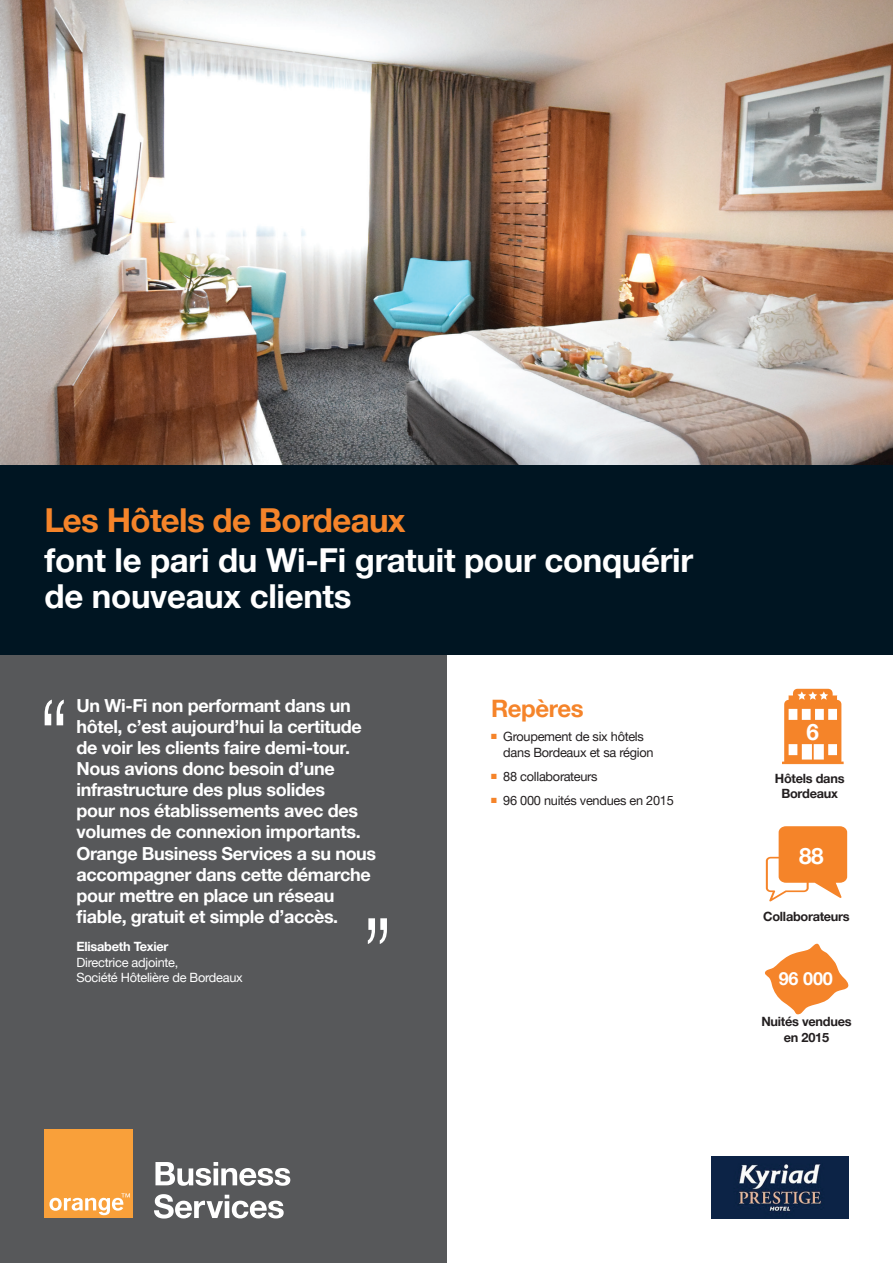
<style>
.page{position:relative;width:893px;height:1263px;background:#fff}
.page>*{position:absolute;margin:0;border:0;box-sizing:border-box;transform-origin:0 0}
.t1{font:700 33px/36px "Helvetica Neue";letter-spacing:-.01em;color:#fff}
.t2{font:700 33px "Helvetica Neue";letter-spacing:-.02em;color:#f5842a}
.t3{font:700 24px "Helvetica Neue";letter-spacing:-.02em;color:#f5842a}
.t4{font:700 22.5px "Helvetica Neue";color:#fff}
.t5{font:700 18px/21px "Helvetica Neue";letter-spacing:-.02em;color:#fff}
.t6{font:12.75px/15.8px "Helvetica Neue";letter-spacing:-.02em;color:#231f20}
.t7{font:700 12.75px/15.8px "Helvetica Neue";letter-spacing:-.02em;color:#231f20;text-align:center}
.t8{font:12.75px/15.8px "Helvetica Neue";letter-spacing:-.02em;color:#fff}
.t9{font:700 12.75px "Helvetica Neue";letter-spacing:-.02em;color:#fff}
.s1{color:#f5842a}
</style>
<div class="page">
<div style="left:0;top:655px;width:446px;height:608px;background:#57585a"></div>
<img style="left:0;top:0;width:893px;height:466px">
<div style="left:45px;top:1129px;width:88px;height:89px;background:#f9a03a"></div>
<svg style="left:49px;top:1193px;width:81px;height:22px"></svg>
<svg style="left:155px;top:1162px;width:135px;height:24px"></svg>
<svg style="left:154px;top:1194px;width:130px;height:24px"></svg>
<div style="left:0;top:466px;width:893px;height:189px;background:#001522"></div>
<svg style="left:45px;top:700px;width:19px;height:25px"></svg>
<svg style="left:368px;top:918px;width:19px;height:26px"></svg>
<img style="left:711px;top:1157px;width:137px;height:61px">
<svg style="left:765px;top:943px;width:83px;height:72px"></svg>
<svg style="left:766px;top:826px;width:81px;height:75px"></svg>
<svg style="left:782px;top:689px;width:62px;height:75px"></svg>
<h1 class="t2" style="left:45px;top:500px;width:362px">Les Hôtels de Bordeaux</h1>
<h1 class="t1" style="left:45px;top:542px;width:650px">font le pari du Wi-Fi gratuit pour conquérir de nouveaux clients</h1>
<p class="t5" style="left:77px;top:695px;width:301px">Un Wi-Fi non performant dans un hôtel, c’est aujourd’hui la certitude de voir les clients faire demi-tour.<br>Nous avions donc besoin d’une infrastructure des plus solides<br>pour nos établissements avec des volumes de connexion importants.<br>Orange Business Services a su nous accompagner dans cette démarche pour mettre en place un réseau fiable, gratuit et simple d’accès.</p>
<p class="t9" style="left:77px;top:938px;width:93px">Elisabeth Texier</p>
<p class="t8" style="left:77px;top:954px;width:168px">Directrice adjointe,<br>Société Hôtelière de Bordeaux</p>
<h2 class="t3" style="left:491px;top:693px;width:94px">Repères</h2>
<p class="t6" style="left:503px;top:728px;width:152px;text-indent:-12px"><span class="s1">■</span> Groupement de six hôtels dans Bordeaux et sa région</p>
<p class="t6" style="left:491px;top:768px;width:108px"><span class="s1">■</span> 88 collaborateurs</p>
<p class="t6" style="left:491px;top:793px;width:184px"><span class="s1">■</span> 96 000 nuités vendues en 2015</p>
<p class="t4" style="left:806px;top:718px;width:14px">6</p>
<p class="t7" style="left:775px;top:770px;width:71px">Hôtels dans<br>Bordeaux</p>
<p class="t4" style="left:799px;top:842px;width:26px">88</p>
<p class="t7" style="left:763px;top:909px;width:88px">Collaborateurs</p>
<p class="t5" style="left:779px;top:968px;width:56px">96 000</p>
<p class="t7" style="left:761px;top:1014px;width:92px">Nuités vendues en 2015</p>
</div>
